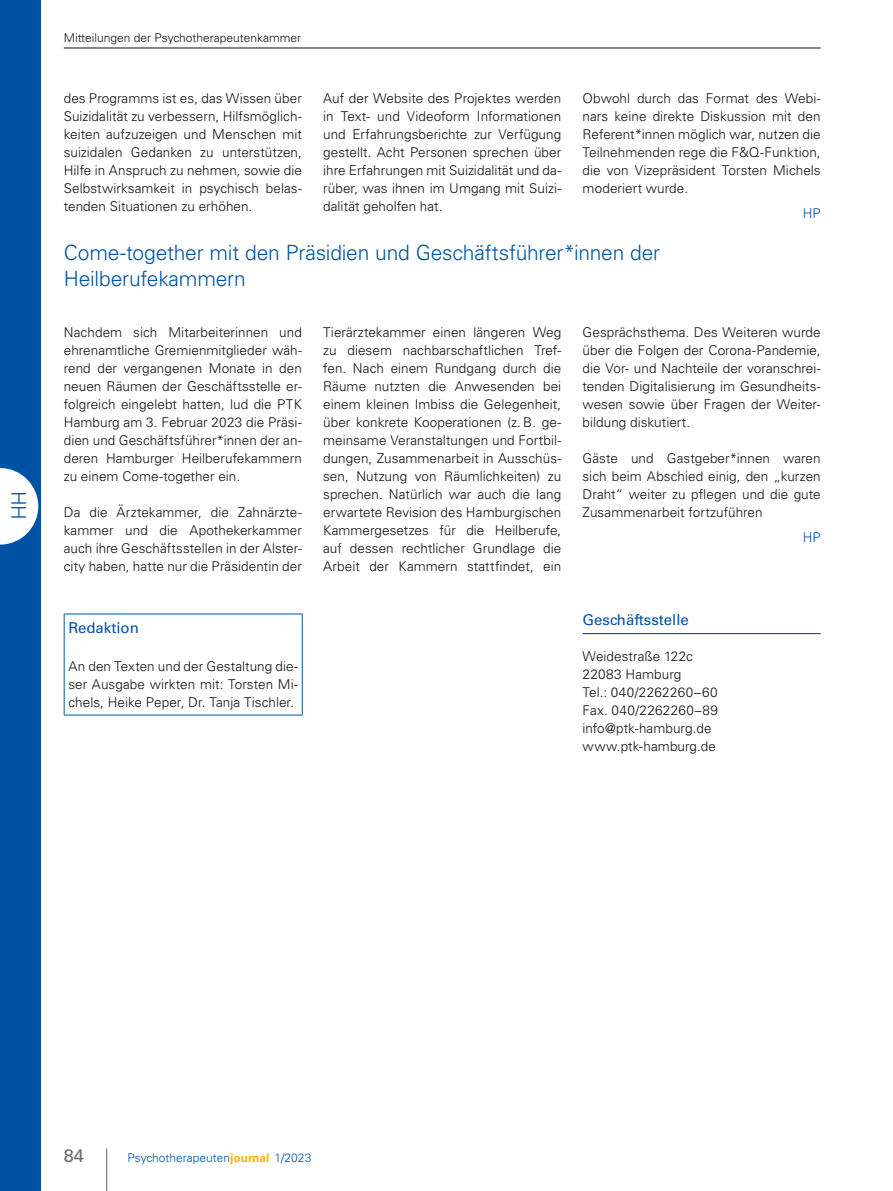
<style>
.page{position:relative;width:893px;height:1191px;background:#fff}
.page>*{position:absolute;margin:0;border:0;box-sizing:border-box;transform-origin:0 0}
.t1{font:300 21px/25.5px "Univers LT Std";letter-spacing:-.01em;color:#0053a4}
.t2{font:300 20.25px "Univers LT Std";color:#0053a4}
.t3{font:18px "Univers LT Std";color:#676968}
.t4{font:15px "Univers LT Std";color:#0053a4}
.t5{font:300 13.5px/18px "Univers LT Std";letter-spacing:.005em;color:#11110f;text-align:justify}
.t6{font:300 13.5px "Univers LT Std";color:#0053a4}
.t7{font:300 12px "Univers LT Std";color:#11110f}
.t8{font:300 12px "Univers LT Std";color:#0053a4}
.s1{font-weight:700;color:#fcb500}
</style>
<div class="page">
<hr style="left:64px;top:613px;width:239px;height:1px;background:#0053a4">
<hr style="left:64px;top:614px;width:1px;height:100px;background:#0053a4">
<hr style="left:302px;top:614px;width:1px;height:100px;background:#0053a4">
<hr style="left:64px;top:714px;width:239px;height:1px;background:#0053a4">
<hr style="left:583px;top:633px;width:238px;height:1px;background:#0053a4">
<hr style="left:106px;top:1148px;width:1px;height:43px;background:#676968">
<div style="left:0;top:0;width:40px;height:1191px;background:#0053a4"></div>
<hr style="left:64px;top:48px;width:757px;height:1px;background:#11110f">
<svg style="left:0;top:468px;width:38px;height:76px"></svg>
<h2 class="t2" style="left:31px;top:490px;width:31px;rotate:90deg">HH</h2>
<p class="t7" style="left:64px;top:31px;width:239px">Mitteilungen der Psychotherapeutenkammer</p>
<p class="t5" style="left:64px;top:89px;width:240px">des Programms ist es, das Wissen über Suizidalität zu verbessern, Hilfsmöglich&shy;keiten aufzuzeigen und Menschen mit suizidalen Gedanken zu unterstützen, Hilfe in Anspruch zu nehmen, sowie die Selbstwirksamkeit in psychisch belas&shy;tenden Situationen zu erhöhen.</p>
<p class="t5" style="left:323px;top:89px;width:240px">Auf der Website des Projektes werden in Text- und Videoform Informationen und Erfahrungsberichte zur Verfügung gestellt. Acht Personen sprechen über ihre Erfahrungen mit Suizidalität und da&shy;rüber, was ihnen im Umgang mit Suizi&shy;dalität geholfen hat.</p>
<p class="t5" style="left:583px;top:89px;width:240px">Obwohl durch das Format des Webi&shy;nars keine direkte Diskussion mit den Referent*innen möglich war, nutzen die Teilnehmenden rege die F&amp;Q-Funktion, die von Vizepräsident Torsten Michels moderiert wurde.</p>
<p class="t6" style="left:803px;top:205px;width:19px">HP</p>
<h1 class="t1" style="left:64px;top:240px;width:598px">Come-together mit den Präsidien und Geschäftsführer*innen der<br>Heilberufekammern</h1>
<p class="t5" style="left:64px;top:323px;width:240px">Nachdem sich Mitarbeiterinnen und ehrenamtliche Gremienmitglieder wäh&shy;rend der vergangenen Monate in den neuen Räumen der Geschäftsstelle er&shy;folgreich eingelebt hatten, lud die PTK Hamburg am 3. Februar 2023 die Präsi&shy;dien und Geschäftsführer*innen der an&shy;deren Hamburger Heilberufekammern zu einem Come-together ein.</p>
<p class="t5" style="left:64px;top:503px;width:240px">Da die Ärztekammer, die Zahnärzte&shy;kammer und die Apothekerkammer auch ihre Geschäftsstellen in der Alster&shy;city haben, hatte nur die Präsidentin der</p>
<p class="t4" style="left:68px;top:619px;width:72px">Redaktion</p>
<p class="t5" style="left:68px;top:657px;width:231px">An den Texten und der Gestaltung die&shy;ser Ausgabe wirkten mit: Torsten Mi&shy;chels, Heike Peper, Dr. Tanja Tischler.</p>
<p class="t5" style="left:323px;top:323px;width:240px">Tierärztekammer einen längeren Weg zu diesem nachbarschaftlichen Tref&shy;fen. Nach einem Rundgang durch die Räume nutzten die Anwesenden bei einem kleinen Imbiss die Gelegenheit, über konkrete Kooperationen (z. B. ge&shy;meinsame Veranstaltungen und Fortbil&shy;dungen, Zusammenarbeit in Ausschüs&shy;sen, Nutzung von Räumlichkeiten) zu sprechen. Natürlich war auch die lang erwartete Revision des Hamburgischen Kammergesetzes für die Heilberufe, auf dessen rechtlicher Grundlage die Arbeit der Kammern stattfindet, ein</p>
<p class="t5" style="left:583px;top:323px;width:240px">Gesprächsthema. Des Weiteren wurde über die Folgen der Corona-Pandemie, die Vor- und Nachteile der voranschrei&shy;tenden Digitalisierung im Gesundheits&shy;wesen sowie über Fragen der Weiter&shy;bildung diskutiert.</p>
<p class="t5" style="left:583px;top:449px;width:240px">Gäste und Gastgeber*innen waren sich beim Abschied einig, den „kurzen Draht“ weiter zu pflegen und die gute Zusammenarbeit fortzuführen</p>
<p class="t6" style="left:803px;top:529px;width:19px">HP</p>
<p class="t4" style="left:583px;top:610px;width:108px">Geschäftsstelle</p>
<p class="t5" style="left:583px;top:647px;width:137px;text-align:left">Weidestraße 122c<br>22083 Hamburg<br>Tel.: 040/2262260–60<br>Fax. 040/2262260–89 info@ptk-hamburg.de www.ptk-hamburg.de</p>
<h3 class="t3" style="left:64px;top:1144px;width:22px">84</h3>
<p class="t8" style="left:128px;top:1150px;width:185px">Psychotherapeuten<span class="s1">journal</span> 1/2023</p>
</div>
